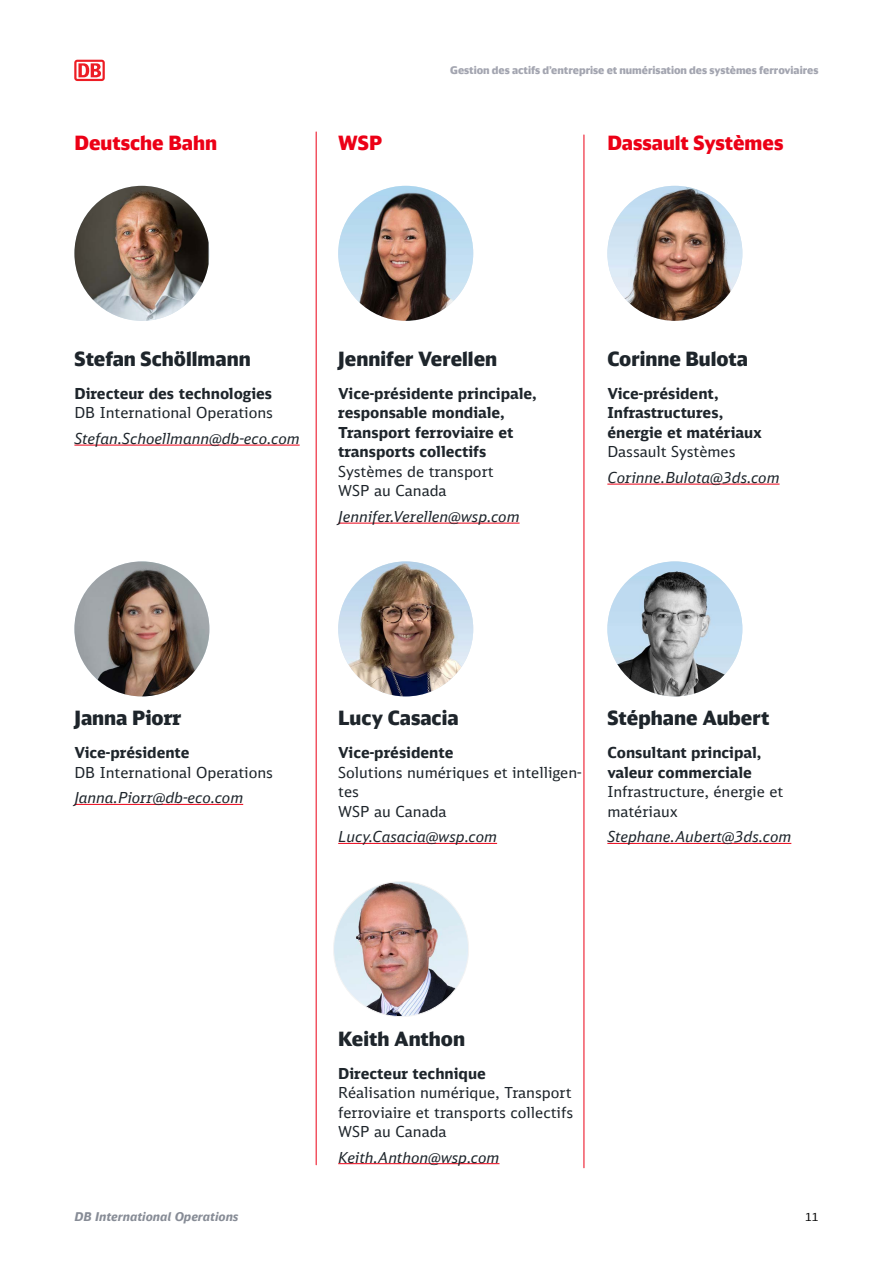
<style>
.page{position:relative;width:893px;height:1263px;background:#fff}
.page>*{position:absolute;margin:0;border:0;box-sizing:border-box;transform-origin:0 0}
.t1{font:900 19.5px "DB Head";color:#1e252b}
.t2{font:900 19.5px "DB Head";color:#ec0016}
.t3{font:900 19.5px "DB Head Alternate";color:#1e252b}
.t4{font:900 19.5px "DB Head Alternate";color:#ec0016}
.t5{font:15px/19.5px "DB Sans";color:#1e252b}
.t6{font:700 15px/19.5px "DB Sans";color:#1e252b}
.t7{font:italic 15px "DB Sans";color:#1e252b}
.t8{font:italic 700 12px "DB Sans Alternate";color:#878c96}
.t9{font:11.25px "DB Sans";color:#000}
.t10{font:900 10.5px "DB Head";color:#a3a5b0}
</style>
<div class="page">
<svg style="left:74px;top:60px;width:31px;height:21px"></svg>
<hr style="left:74px;top:445px;width:226px;height:1px;background:#ec0016">
<hr style="left:74px;top:804px;width:169px;height:1px;background:#ec0016">
<hr style="left:338px;top:523px;width:182px;height:1px;background:#ec0016">
<hr style="left:338px;top:843px;width:159px;height:1px;background:#ec0016">
<hr style="left:338px;top:1163px;width:161px;height:1px;background:#ec0016">
<hr style="left:607px;top:484px;width:173px;height:1px;background:#ec0016">
<hr style="left:607px;top:843px;width:184px;height:1px;background:#ec0016">
<img style="left:338px;top:186px;width:135px;height:135px;border-radius:68px">
<img style="left:338px;top:561px;width:135px;height:135px;border-radius:68px">
<img style="left:334px;top:881px;width:135px;height:135px;border-radius:68px">
<img style="left:74px;top:186px;width:135px;height:135px">
<img style="left:74px;top:561px;width:135px;height:135px;border-radius:68px">
<img style="left:607px;top:186px;width:135px;height:135px;border-radius:68px">
<img style="left:607px;top:561px;width:135px;height:135px;border-radius:68px">
<hr style="left:316px;top:132px;width:1px;height:1033px;background:#ec0016">
<hr style="left:584px;top:135px;width:1px;height:1033px;background:#ec0016">
<h1 class="t2" style="left:74px;top:130px;width:144px">Deutsche Bahn</h1>
<h1 class="t4" style="left:338px;top:130px;width:46px">WSP</h1>
<p class="t10" style="left:450px;top:64px;width:370px">Gestion des actifs d’entreprise et numérisation des systèmes ferroviaires</p>
<h1 class="t2" style="left:607px;top:130px;width:178px">Dassault Systèmes</h1>
<h1 class="t1" style="left:74px;top:346px;width:178px">Stefan Schöllmann</h1>
<p class="t6" style="left:74px;top:383px;width:199px">Directeur des technologies</p>
<p class="t5" style="left:74px;top:403px;width:200px">DB International Operations</p>
<p class="t7" style="left:74px;top:429px;width:227px">Stefan.Schoellmann@db-eco.com</p>
<h1 class="t1" style="left:338px;top:346px;width:161px">Jennifer Verellen</h1>
<p class="t6" style="left:338px;top:383px;width:200px">Vice-présidente principale, responsable mondiale,<br>Transport ferroviaire et transports collectifs</p>
<p class="t5" style="left:338px;top:462px;width:157px">Systèmes de transport<br>WSP au Canada</p>
<p class="t7" style="left:338px;top:507px;width:183px">Jennifer.Verellen@wsp.com</p>
<h1 class="t1" style="left:607px;top:346px;width:142px">Corinne Bulota</h1>
<p class="t6" style="left:607px;top:383px;width:156px">Vice-président,<br>Infrastructures, énergie et matériaux</p>
<p class="t5" style="left:607px;top:442px;width:130px">Dassault Systèmes</p>
<p class="t7" style="left:607px;top:468px;width:174px">Corinne.Bulota@3ds.com</p>
<h1 class="t3" style="left:74px;top:706px;width:108px">Janna Piorr</h1>
<p class="t6" style="left:74px;top:743px;width:117px">Vice-présidente</p>
<p class="t5" style="left:74px;top:762px;width:200px">DB International Operations</p>
<p class="t7" style="left:74px;top:788px;width:170px">Janna.Piorr@db-eco.com</p>
<h1 class="t1" style="left:338px;top:706px;width:122px">Lucy Casacia</h1>
<p class="t6" style="left:338px;top:743px;width:117px">Vice-présidente</p>
<p class="t5" style="left:338px;top:762px;width:245px">Solutions numériques et intelligen&shy;tes<br>WSP au Canada</p>
<p class="t7" style="left:338px;top:827px;width:160px">Lucy.Casacia@wsp.com</p>
<h1 class="t1" style="left:607px;top:706px;width:163px">Stéphane Aubert</h1>
<p class="t6" style="left:607px;top:743px;width:155px">Consultant principal, valeur commerciale</p>
<p class="t5" style="left:607px;top:782px;width:177px">Infrastructure, énergie et matériaux</p>
<p class="t7" style="left:607px;top:827px;width:185px">Stephane.Aubert@3ds.com</p>
<h1 class="t1" style="left:338px;top:1026px;width:128px">Keith Anthon</h1>
<p class="t6" style="left:338px;top:1063px;width:149px">Directeur technique</p>
<p class="t5" style="left:338px;top:1083px;width:236px;text-align:justify">Réalisation numérique, Transport ferroviaire et transports collectifs WSP au Canada</p>
<p class="t7" style="left:338px;top:1148px;width:163px">Keith.Anthon@wsp.com</p>
<p class="t8" style="left:74px;top:1209px;width:166px">DB International Operations</p>
<p class="t9" style="left:805px;top:1210px;width:15px">11</p>
</div>
